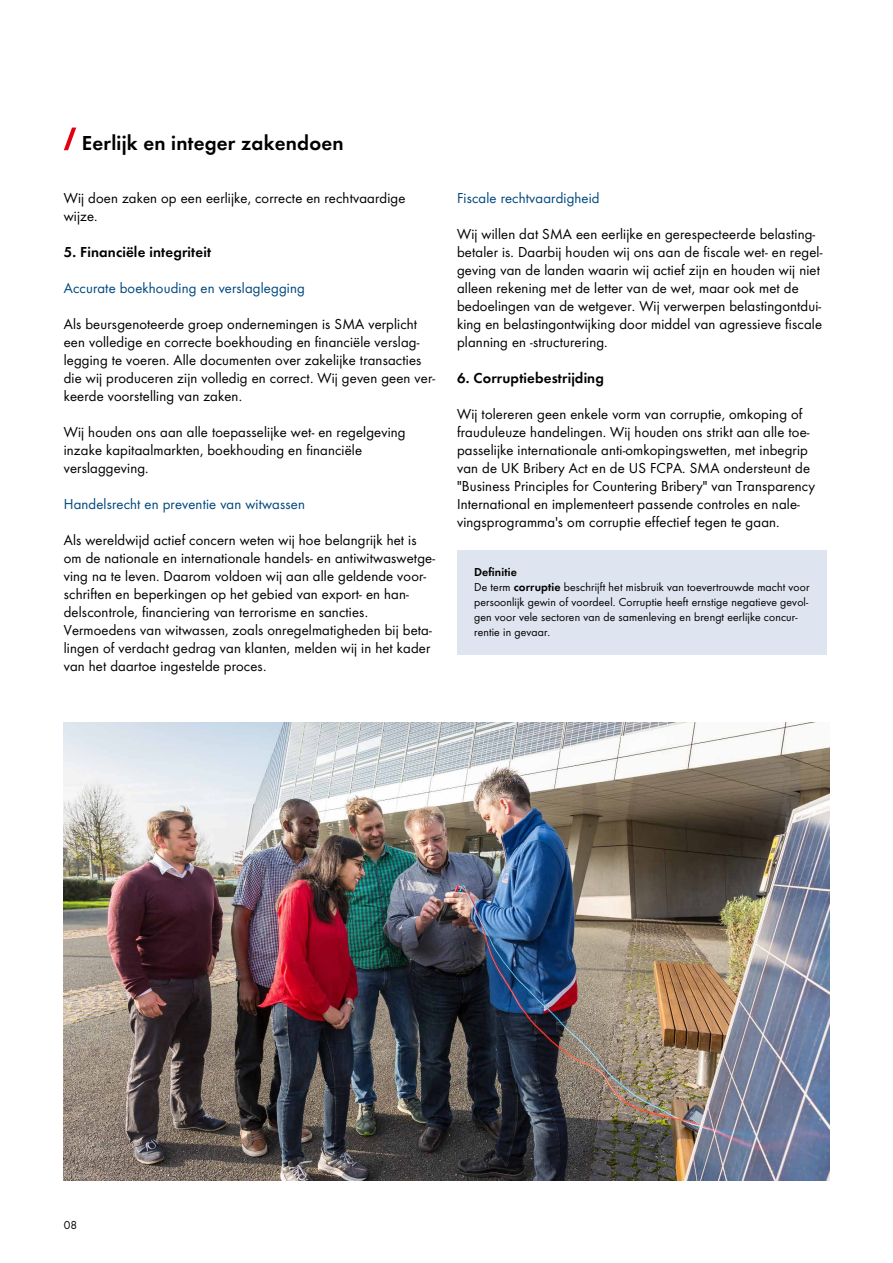
<style>
.page{position:relative;width:893px;height:1263px;background:#fff}
.page>*{position:absolute;margin:0;border:0;box-sizing:border-box;transform-origin:0 0}
.t1{font:600 21px "SMA Futura Global";letter-spacing:.01em;color:#000}
.t2{font:15px/18px "SMA Futura Global";letter-spacing:.01em;color:#000}
.t3{font:15px "SMA Futura Global";letter-spacing:.01em;color:#00487e}
.t4{font:600 15px "SMA Futura Global";letter-spacing:.01em;color:#000}
.t5{font:12px/15px "SMA Futura Global";letter-spacing:.01em;color:#000}
.s1{font-weight:600}
</style>
<div class="page">
<img style="left:64px;top:723px;width:765px;height:457px">
<div style="left:457px;top:550px;width:370px;height:104px;background:#dfe5f0"></div>
<svg style="left:64px;top:128px;width:12px;height:22px"></svg>
<h1 class="t1" style="left:82px;top:131px;width:263px">Eerlijk en integer zakendoen</h1>
<p class="t2" style="left:64px;top:189px;width:343px">Wij doen zaken op een eerlijke, correcte en rechtvaardige wijze.</p>
<p class="t4" style="left:64px;top:243px;width:149px">5. Financiële integriteit</p>
<p class="t3" style="left:64px;top:279px;width:242px">Accurate boekhouding en verslaglegging</p>
<p class="t2" style="left:64px;top:315px;width:373px">Als beursgenoteerde groep ondernemingen is SMA verplicht een volledige en correcte boekhouding en financiële verslag&shy;legging te voeren. Alle documenten over zakelijke transacties die wij produceren zijn volledig en correct. Wij geven geen ver&shy;keerde voorstelling van zaken.</p>
<p class="t2" style="left:64px;top:423px;width:343px">Wij houden ons aan alle toepasselijke wet- en regelgeving inzake kapitaalmarkten, boekhouding en financiële verslaggeving.</p>
<p class="t3" style="left:64px;top:495px;width:243px">Handelsrecht en preventie van witwassen</p>
<p class="t2" style="left:64px;top:531px;width:373px">Als wereldwijd actief concern weten wij hoe belangrijk het is om de nationale en internationale handels- en antiwitwaswetge&shy;ving na te leven. Daarom voldoen wij aan alle geldende voor&shy;schriften en beperkingen op het gebied van export- en han&shy;delscontrole, financiering van terrorisme en sancties.<br>Vermoedens van witwassen, zoals onregelmatigheden bij beta&shy;lingen of verdacht gedrag van klanten, melden wij in het kader van het daartoe ingestelde proces.</p>
<p class="t3" style="left:457px;top:189px;width:144px">Fiscale rechtvaardigheid</p>
<p class="t2" style="left:457px;top:225px;width:367px">Wij willen dat SMA een eerlijke en gerespecteerde belasting&shy;betaler is. Daarbij houden wij ons aan de fiscale wet- en regel&shy;geving van de landen waarin wij actief zijn en houden wij niet alleen rekening met de letter van de wet, maar ook met de bedoelingen van de wetgever. Wij verwerpen belastingontdui&shy;king en belastingontwijking door middel van agressieve fiscale planning en -structurering.</p>
<p class="t4" style="left:457px;top:369px;width:148px">6. Corruptiebestrijding</p>
<p class="t2" style="left:457px;top:405px;width:359px">Wij tolereren geen enkele vorm van corruptie, omkoping of frauduleuze handelingen. Wij houden ons strikt aan alle toe&shy;passelijke internationale anti-omkopingswetten, met inbegrip van de UK Bribery Act en de US FCPA. SMA ondersteunt de "Business Principles for Countering Bribery" van Transparency International en implementeert passende controles en nale&shy;vingsprogramma's om corruptie effectief tegen te gaan.</p>
<p class="t5" style="left:474px;top:565px;width:337px"><span class="s1">Definitie<br></span>De term <span class="s1">corruptie</span> beschrijft het misbruik van toevertrouwde macht voor persoonlijk gewin of voordeel. Corruptie heeft ernstige negatieve gevol&shy;gen voor vele sectoren van de samenleving en brengt eerlijke concur&shy;rentie in gevaar.</p>
<p class="t5" style="left:64px;top:1217px;width:15px">08</p>
</div>
